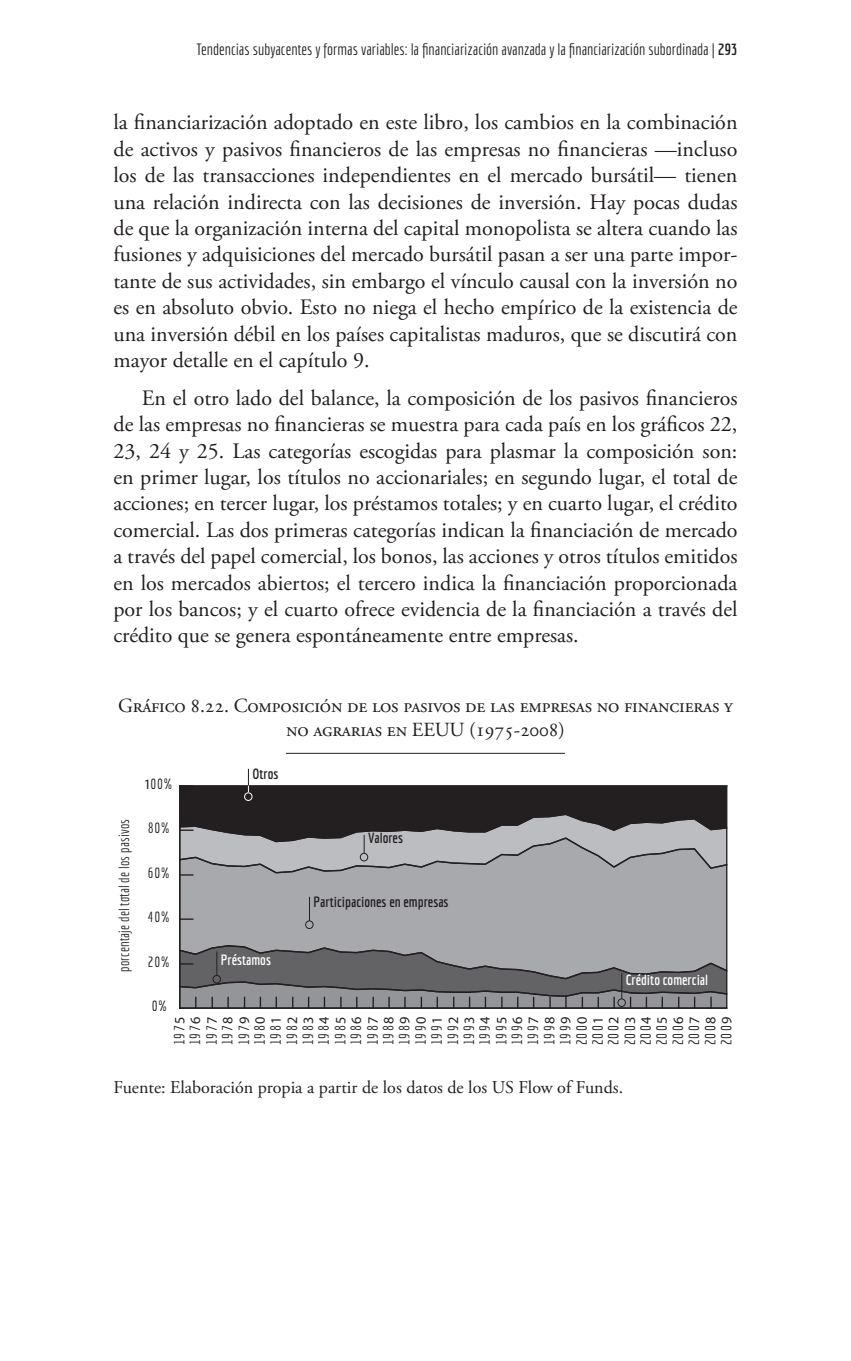
<style>
.page{position:relative;width:851px;height:1361px;background:#fff}
.page>*{position:absolute;margin:0;border:0;box-sizing:border-box;transform-origin:0 0}
.t1{font:22px/26.4px "Adobe Garamond Pro";color:#231f20;text-align:justify}
.t2{font:20px/24px "Adobe Garamond Pro";letter-spacing:-.01em;color:#231f20;text-align:center}
.t3{font:18px "Adobe Garamond Pro";letter-spacing:-.02em;color:#231f20}
.t4{font:16px "Economica";color:#231f20}
.t5{font:14.4px/16px "Economica";letter-spacing:.055em;color:#231f20;text-align:justify}
.t6{font:700 14.4px "Economica";color:#231f20}
.t7{font:14.4px "Economica";letter-spacing:.01em;color:#231f20}
.t8{font:700 14.4px "Economica";color:#fff}
.s1{font-weight:700}
.s2{font-family:"PF Franklin Gothic Condensed";font-weight:700}
</style>
<div class="page">
<hr style="left:286px;top:753px;width:279px;height:1px;background:#231f20">
<div style="left:180px;top:875px;width:548px;height:69px;background:#a8a9ad"></div>
<hr style="left:179px;top:786px;width:1px;height:222px;background:#231f20">
<svg style="left:180px;top:918px;width:13px;height:2px"></svg>
<svg style="left:179px;top:944px;width:549px;height:65px;background:#7a7a7d"></svg>
<hr style="left:216px;top:951px;width:1px;height:31px;background:#231f20">
<div style="left:213px;top:975px;width:7px;height:8px;background:#636366;border-radius:50%"></div>
<div style="left:212px;top:975px;width:9px;height:8px;border:1px solid #231f20;border-radius:50%"></div>
<hr style="left:621px;top:973px;width:1px;height:30px;background:#231f20">
<div style="left:618px;top:999px;width:7px;height:7px;background:#939598;border-radius:50%"></div>
<div style="left:617px;top:998px;width:8px;height:9px;border:1px solid #231f20;border-radius:50%"></div>
<svg style="left:179px;top:769px;width:549px;height:106px"></svg>
<div style="left:360px;top:853px;width:8px;height:8px;background:#bcbdc0;border-radius:50%"></div>
<div style="left:360px;top:853px;width:8px;height:8px;border:1px solid #231f20;border-radius:50%"></div>
<hr style="left:309px;top:897px;width:1px;height:30px;background:#231f20">
<div style="left:305px;top:921px;width:8px;height:7px;background:#a8a9ad;border-radius:50%"></div>
<div style="left:305px;top:920px;width:8px;height:9px;border:1px solid #231f20;border-radius:50%"></div>
<p class="t4" style="left:196px;top:40px;width:542px">Tendencias subyacentes y formas variables: la financiarización avanzada y la financiarización subordinada | <span class="s1">293</span></p>
<p class="t1" style="left:113px;top:110px;width:625px">la financiarización adoptado en este libro, los cambios en la combinación de activos y pasivos financieros de las empresas no financieras —incluso los de las transacciones independientes en el mercado bursátil— tienen una relación indirecta con las decisiones de inversión. Hay pocas dudas de que la organización interna del capital monopolista se altera cuando las fusiones y adquisiciones del mercado bursátil pasan a ser una parte impor&shy;tante de sus actividades, sin embargo el vínculo causal con la inversión no es en absoluto obvio. Esto no niega el hecho empírico de la existencia de una inversión débil en los países capitalistas maduros, que se discutirá con mayor detalle en el capítulo 9.</p>
<p class="t1" style="left:113px;top:385px;width:625px;text-indent:28px">En el otro lado del balance, la composición de los pasivos financieros de las empresas no financieras se muestra para cada país en los gráficos 22, 23, 24 y 25. Las categorías escogidas para plasmar la composición son: en primer lugar, los títulos no accionariales; en segundo lugar, el total de acciones; en tercer lugar, los préstamos totales; y en cuarto lugar, el crédito comercial. Las dos primeras categorías indican la financiación de mercado a través del papel comercial, los bonos, las acciones y otros títulos emitidos en los mercados abiertos; el tercero indica la financiación proporcionada por los bancos; y el cuarto ofrece evidencia de la financiación a través del crédito que se genera espontáneamente entre empresas.</p>
<p class="t2" style="left:118px;top:694px;width:616px">Gráfico 8.22. Composición de los pasivos de las empresas no financieras y no agrarias en EEUU (1975-2008)</p>
<p class="t7" style="left:116px;top:972px;width:154px;rotate:-90deg">porcentaje del t al de los pasivos</p>
<p class="t5" style="left:144px;top:775px;width:30px"><span class="s2">1</span>00%</p>
<p class="t5" style="left:148px;top:820px;width:23px">80%</p>
<p class="t5" style="left:148px;top:864px;width:23px">60%</p>
<p class="t5" style="left:148px;top:909px;width:23px">40%</p>
<p class="t5" style="left:148px;top:953px;width:23px">20%</p>
<p class="t5" style="left:152px;top:997px;width:17px">0%</p>
<p class="t6" style="left:252px;top:765px;width:28px">Otros</p>
<p class="t8" style="left:221px;top:951px;width:52px">Préstamos</p>
<p class="t6" style="left:368px;top:829px;width:36px">Valores</p>
<p class="t6" style="left:313px;top:893px;width:136px">Participaciones en empresas</p>
<p class="t8" style="left:625px;top:971px;width:84px">Crédito comercial</p>
<p class="t5" style="left:171px;top:1045px;width:30px;rotate:-90deg">197<span class="s2">5<br></span>197<span class="s2">6<br></span>197<span class="s2">7<br></span>197<span class="s2">8<br></span>197<span class="s2">9<br></span>198<span class="s2">0<br></span>198<span class="s2">1<br></span>198<span class="s2">2<br></span>198<span class="s2">3<br></span>198<span class="s2">4<br></span>198<span class="s2">5<br></span>198<span class="s2">6<br></span>198<span class="s2">7<br></span>198<span class="s2">8<br></span>198<span class="s2">9<br></span>199<span class="s2">0<br></span>199<span class="s2">1<br></span>199<span class="s2">2<br></span>199<span class="s2">3<br></span>199<span class="s2">4<br></span>199<span class="s2">5<br></span>199<span class="s2">6<br></span>199<span class="s2">7<br></span>199<span class="s2">8<br></span>199<span class="s2">9<br></span>200<span class="s2">0<br></span>200<span class="s2">1<br></span>200<span class="s2">2<br></span>200<span class="s2">3<br></span>200<span class="s2">4<br></span>200<span class="s2">5<br></span>200<span class="s2">6<br></span>200<span class="s2">7<br></span>200<span class="s2">8<br></span>200<span class="s2">9</span></p>
<p class="t3" style="left:113px;top:1076px;width:511px">Fuente: Elaboración propia a partir de los datos de los US Flow of Funds.</p>
</div>
